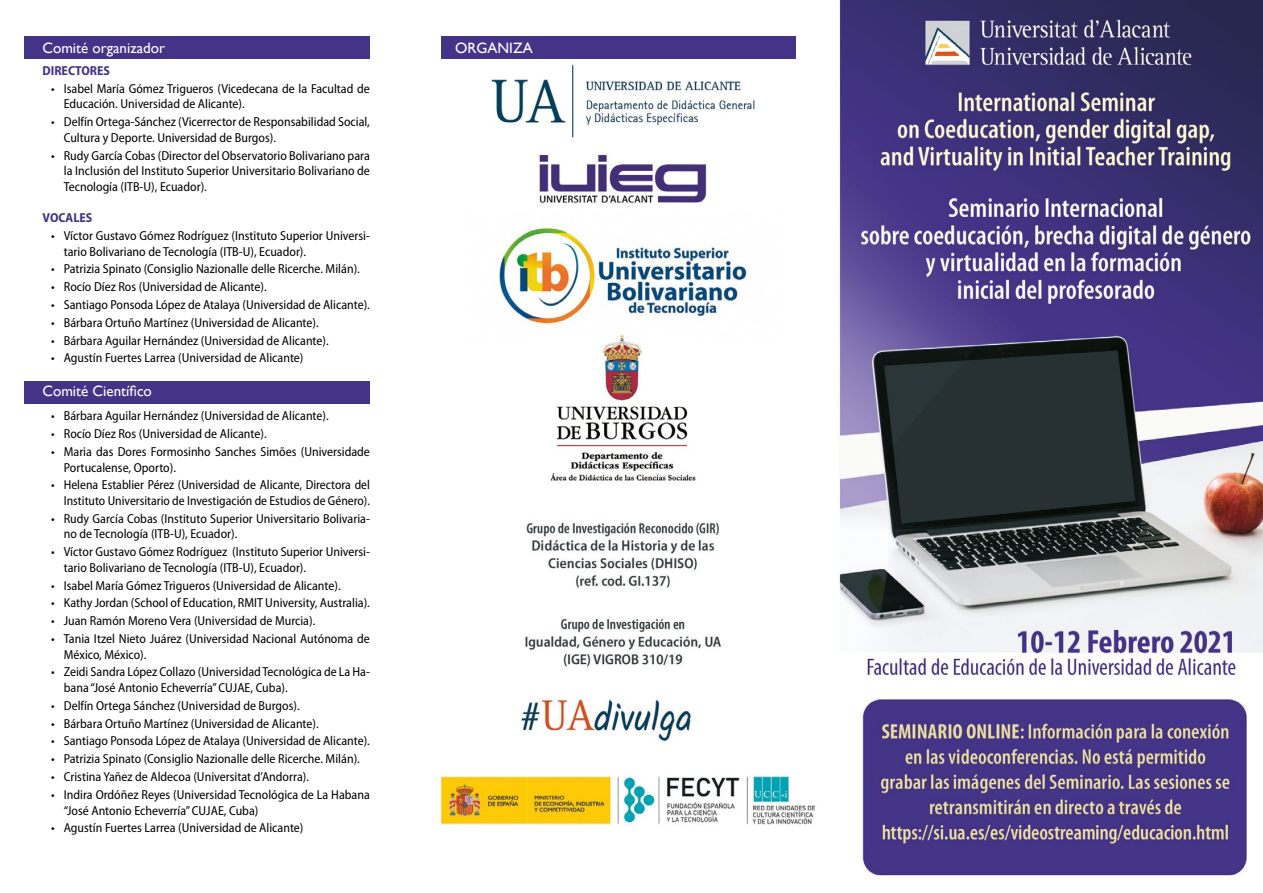
<style>
.page{position:relative;width:1263px;height:893px;background:#fff}
.page>*{position:absolute;margin:0;border:0;box-sizing:border-box;transform-origin:0 0}
.t1{font:15px "Gill Sans";color:#fff}
.t2{font:semi-condensed 13.05px/15.6px "Myriad Pro";color:#000}
.t3{font:700 semi-condensed 13.05px "Myriad Pro";color:#443487}
</style>
<div class="page">
<img style="left:437px;top:0;width:826px;height:876px">
<div style="left:24px;top:36px;width:346px;height:23px;background:#443487"></div>
<div style="left:441px;top:36px;width:354px;height:23px;background:#443487"></div>
<div style="left:24px;top:381px;width:346px;height:23px;background:#443487"></div>
<p class="t1" style="left:43px;top:39px;width:124px">Comité organizador</p>
<p class="t3" style="left:43px;top:62px;width:69px">DIRECTORES</p>
<p class="t2" style="left:64px;top:80px;width:308px;text-indent:-13px">• Isabel María Gómez Trigueros (Vicedecana de la Facultad de<br>Educación. Universidad de Alicante).</p>
<p class="t2" style="left:64px;top:114px;width:308px;text-indent:-13px">• Delfín Ortega-Sánchez (Vicerrector de Responsabilidad Social,<br>Cultura y Deporte. Universidad de Burgos).</p>
<p class="t2" style="left:64px;top:147px;width:308px;text-align:justify;text-indent:-13px">• Rudy García Cobas (Director del Observatorio Bolivariano para la Inclusión del Instituto Superior Universitario Bolivariano de Tecnología (ITB-U), Ecuador).</p>
<p class="t3" style="left:43px;top:209px;width:51px">VOCALES</p>
<p class="t2" style="left:64px;top:228px;width:308px;text-indent:-13px">• Víctor Gustavo Gómez Rodríguez (Instituto Superior Universi&shy;tario Bolivariano de Tecnología (ITB-U), Ecuador).</p>
<p class="t2" style="left:51px;top:261px;width:310px">• Patrizia Spinato (Consiglio Nazionalle delle Ricerche. Milán).</p>
<p class="t2" style="left:51px;top:279px;width:217px">• Rocío Díez Ros (Universidad de Alicante).</p>
<p class="t2" style="left:51px;top:297px;width:320px">• Santiago Ponsoda López de Atalaya (Universidad de Alicante).</p>
<p class="t2" style="left:51px;top:314px;width:269px">• Bárbara Ortuño Martínez (Universidad de Alicante).</p>
<p class="t2" style="left:51px;top:332px;width:279px">• Bárbara Aguilar Hernández (Universidad de Alicante).</p>
<p class="t2" style="left:51px;top:350px;width:254px">• Agustín Fuertes Larrea (Universidad de Alicante)</p>
<p class="t1" style="left:43px;top:382px;width:111px">Comité Científico</p>
<p class="t2" style="left:51px;top:408px;width:279px">• Bárbara Aguilar Hernández (Universidad de Alicante).</p>
<p class="t2" style="left:51px;top:426px;width:217px">• Rocío Díez Ros (Universidad de Alicante).</p>
<p class="t2" style="left:64px;top:443px;width:308px;text-indent:-13px">• Maria das Dores Formosinho Sanches Simões (Universidade<br>Portucalense, Oporto).</p>
<p class="t2" style="left:51px;top:477px;width:320px;text-align:right">• Helena Establier Pérez (Universidad de Alicante, Directora del<br>Instituto Universitario de Investigación de Estudios de Género).</p>
<p class="t2" style="left:64px;top:510px;width:308px;text-indent:-13px">• Rudy García Cobas (Instituto Superior Universitario Bolivaria&shy;no de Tecnología (ITB-U), Ecuador).</p>
<p class="t2" style="left:64px;top:544px;width:308px;text-indent:-13px">• Víctor Gustavo Gómez Rodríguez (Instituto Superior Universi&shy;tario Bolivariano de Tecnología (ITB-U), Ecuador).</p>
<p class="t2" style="left:51px;top:577px;width:291px">• Isabel María Gómez Trigueros (Universidad de Alicante).</p>
<p class="t2" style="left:51px;top:595px;width:320px">• Kathy Jordan (School of Education, RMIT University, Australia).</p>
<p class="t2" style="left:51px;top:613px;width:266px">• Juan Ramón Moreno Vera (Universidad de Murcia).</p>
<p class="t2" style="left:64px;top:631px;width:308px;text-indent:-13px">• Tania Itzel Nieto Juárez (Universidad Nacional Autónoma de<br>México, México).</p>
<p class="t2" style="left:64px;top:664px;width:308px;text-indent:-13px">• Zeidi Sandra López Collazo (Universidad Tecnológica de La Ha&shy;bana “José Antonio Echeverría” CUJAE, Cuba).</p>
<p class="t2" style="left:51px;top:697px;width:250px">• Delfín Ortega Sánchez (Universidad de Burgos).</p>
<p class="t2" style="left:51px;top:715px;width:269px">• Bárbara Ortuño Martínez (Universidad de Alicante).</p>
<p class="t2" style="left:51px;top:733px;width:320px">• Santiago Ponsoda López de Atalaya (Universidad de Alicante).</p>
<p class="t2" style="left:51px;top:751px;width:310px">• Patrizia Spinato (Consiglio Nazionalle delle Ricerche. Milán).</p>
<p class="t2" style="left:51px;top:769px;width:260px">• Cristina Yañez de Aldecoa (Universitat d’Andorra).</p>
<p class="t2" style="left:64px;top:786px;width:308px;text-indent:-13px">• Indira Ordóñez Reyes (Universidad Tecnológica de La Habana “José Antonio Echeverría” CUJAE, Cuba)</p>
<p class="t2" style="left:51px;top:820px;width:254px">• Agustín Fuertes Larrea (Universidad de Alicante)</p>
<p class="t1" style="left:455px;top:39px;width:79px">ORGANIZA</p>
</div>
